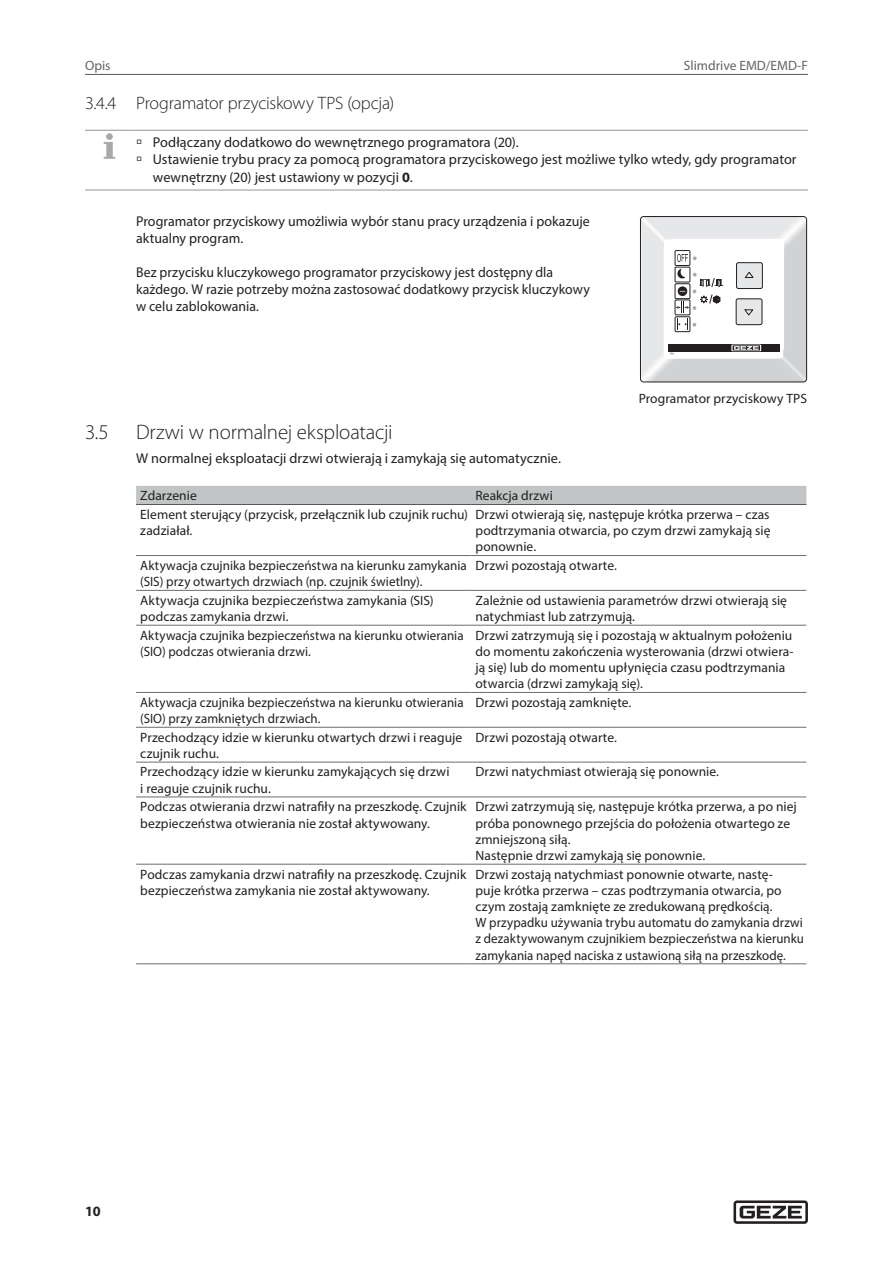
<style>
.page{position:relative;width:893px;height:1263px;background:#fff}
.page>*{position:absolute;margin:0;border:0;box-sizing:border-box;transform-origin:0 0}
.t1{font:300 21px "Myriad Pro";letter-spacing:-.01em;color:#231f20}
.t2{font:300 18px "Myriad Pro";letter-spacing:-.015em;color:#231f20}
.t3{font:14.25px/17.1px "Myriad Pro";letter-spacing:.005em;color:#231f20}
.t4{font:700 14.25px "Myriad Pro";color:#231f20}
.t5{font:13.5px/16.2px "Myriad Pro";letter-spacing:.005em;color:#231f20}
.t6{font:13.5px/16.2px "Myriad Pro";letter-spacing:.005em;color:#231f20;scale:.96 1}
.t7{font:13.5px "Myriad Pro";color:#636366}
.s1{font-weight:700}
</style>
<div class="page">
<svg style="left:733px;top:1200px;width:75px;height:24px"></svg>
<hr style="left:85px;top:74px;width:723px;height:1px;background:#5a5a5d">
<hr style="left:85px;top:130px;width:51px;height:1px;background:#939598">
<hr style="left:85px;top:190px;width:51px;height:1px;background:#939598">
<hr style="left:136px;top:130px;width:672px;height:1px;background:#939598">
<hr style="left:136px;top:190px;width:672px;height:1px;background:#939598">
<div style="left:106px;top:133px;width:7px;height:7px;background:#a8a9ad;border-radius:50%"></div>
<svg style="left:104px;top:142px;width:11px;height:17px"></svg>
<svg style="left:640px;top:216px;width:167px;height:166px"></svg>
<div style="left:136px;top:486px;width:670px;height:18px;background:#c1c5c6"></div>
<hr style="left:136px;top:504px;width:335px;height:1px;background:#57585a">
<hr style="left:471px;top:504px;width:335px;height:1px;background:#57585a">
<hr style="left:136px;top:555px;width:335px;height:1px;background:#6c6d70">
<hr style="left:471px;top:555px;width:335px;height:1px;background:#6c6d70">
<hr style="left:136px;top:590px;width:335px;height:1px;background:#6c6d70">
<hr style="left:471px;top:590px;width:335px;height:1px;background:#6c6d70">
<hr style="left:136px;top:625px;width:335px;height:1px;background:#6c6d70">
<hr style="left:471px;top:625px;width:335px;height:1px;background:#6c6d70">
<hr style="left:136px;top:692px;width:335px;height:1px;background:#6c6d70">
<hr style="left:471px;top:692px;width:335px;height:1px;background:#6c6d70">
<hr style="left:136px;top:727px;width:335px;height:1px;background:#6c6d70">
<hr style="left:471px;top:727px;width:335px;height:1px;background:#6c6d70">
<hr style="left:136px;top:762px;width:335px;height:1px;background:#6c6d70">
<hr style="left:471px;top:762px;width:335px;height:1px;background:#6c6d70">
<hr style="left:136px;top:797px;width:335px;height:1px;background:#6c6d70">
<hr style="left:471px;top:797px;width:335px;height:1px;background:#6c6d70">
<hr style="left:136px;top:864px;width:335px;height:1px;background:#6c6d70">
<hr style="left:471px;top:864px;width:335px;height:1px;background:#6c6d70">
<hr style="left:136px;top:963px;width:335px;height:1px;background:#6c6d70">
<hr style="left:471px;top:963px;width:335px;height:1px;background:#6c6d70">
<p class="t7" style="left:684px;top:57px;width:125px">Slimdrive EMD/EMD-F</p>
<p class="t7" style="left:85px;top:57px;width:27px">Opis</p>
<h2 class="t2" style="left:85px;top:92px;width:311px">3.4.4 Programator przyciskowy TPS (opcja)</h2>
<p class="t3" style="left:136px;top:134px;width:384px">→ Podłączany dodatkowo do wewnętrznego programatora (20).</p>
<p class="t3" style="left:153px;top:151px;width:645px;text-indent:-17px">→ Ustawienie trybu pracy za pomocą programatora przyciskowego jest możliwe tylko wtedy, gdy programator wewnętrzny (20) jest ustawiony w pozycji <span class="s1">0</span>.</p>
<p class="t3" style="left:136px;top:212px;width:455px">Programator przyciskowy umożliwia wybór stanu pracy urządzenia i pokazuje aktualny program.</p>
<p class="t3" style="left:136px;top:263px;width:455px">Bez przycisku kluczykowego programator przyciskowy jest dostępny dla każdego. W razie potrzeby można zastosować dodatkowy przycisk kluczykowy w celu zablokowania.</p>
<p class="t5" style="left:639px;top:391px;width:170px">Programator przyciskowy TPS</p>
<h1 class="t1" style="left:85px;top:420px;width:25px">3.5</h1>
<h1 class="t1" style="left:136px;top:420px;width:258px">Drzwi w normalnej eksploatacji</h1>
<p class="t3" style="left:136px;top:449px;width:426px">W normalnej eksploatacji drzwi otwierają i zamykają się automatycznie.</p>
<p class="t5" style="left:140px;top:487px;width:58px">Zdarzenie</p>
<p class="t5" style="left:475px;top:487px;width:79px">Reakcja drzwi</p>
<p class="t5" style="left:140px;top:506px;width:329px">Element sterujący (przycisk, przełącznik lub czujnik ruchu) zadziałał.</p>
<p class="t5" style="left:475px;top:506px;width:296px;text-align:justify">Drzwi otwierają się, następuje krótka przerwa – czas podtrzymania otwarcia, po czym drzwi zamykają się ponownie.</p>
<p class="t5" style="left:140px;top:557px;width:328px">Aktywacja czujnika bezpieczeństwa na kierunku zamykania (SIS) przy otwartych drzwiach (np. czujnik świetlny).</p>
<p class="t5" style="left:475px;top:557px;width:143px">Drzwi pozostają otwarte.</p>
<p class="t5" style="left:140px;top:592px;width:295px">Aktywacja czujnika bezpieczeństwa zamykania (SIS) podczas zamykania drzwi.</p>
<p class="t5" style="left:475px;top:592px;width:313px">Zależnie od ustawienia parametrów drzwi otwierają się natychmiast lub zatrzymują.</p>
<p class="t6" style="left:140px;top:627px;width:338px">Aktywacja czujnika bezpieczeństwa na kierunku otwierania (SIO) podczas otwierania drzwi.</p>
<p class="t5" style="left:475px;top:627px;width:320px">Drzwi zatrzymują się i pozostają w aktualnym położeniu do momentu zakończenia wysterowania (drzwi otwiera&shy;ją się) lub do momentu upłynięcia czasu podtrzymania otwarcia (drzwi zamykają się).</p>
<p class="t6" style="left:140px;top:694px;width:338px">Aktywacja czujnika bezpieczeństwa na kierunku otwierania (SIO) przy zamkniętych drzwiach.</p>
<p class="t5" style="left:475px;top:694px;width:157px">Drzwi pozostają zamknięte.</p>
<p class="t5" style="left:140px;top:729px;width:323px">Przechodzący idzie w kierunku otwartych drzwi i reaguje czujnik ruchu.</p>
<p class="t5" style="left:475px;top:729px;width:143px">Drzwi pozostają otwarte.</p>
<p class="t5" style="left:140px;top:764px;width:311px">Przechodzący idzie w kierunku zamykających się drzwi i reaguje czujnik ruchu.</p>
<p class="t5" style="left:475px;top:764px;width:245px">Drzwi natychmiast otwierają się ponownie.</p>
<p class="t5" style="left:140px;top:798px;width:328px">Podczas otwierania drzwi natrafiły na przeszkodę. Czujnik bezpieczeństwa otwierania nie został aktywowany.</p>
<p class="t5" style="left:475px;top:798px;width:323px">Drzwi zatrzymują się, następuje krótka przerwa, a po niej próba ponownego przejścia do położenia otwartego ze zmniejszoną siłą.<br>Następnie drzwi zamykają się ponownie.</p>
<p class="t5" style="left:140px;top:866px;width:328px">Podczas zamykania drzwi natrafiły na przeszkodę. Czujnik bezpieczeństwa zamykania nie został aktywowany.</p>
<p class="t5" style="left:475px;top:866px;width:330px">Drzwi zostają natychmiast ponownie otwarte, nastę-<br>puje krótka przerwa – czas podtrzymania otwarcia, po czym zostają zamknięte ze zredukowaną prędkością.<br>W przypadku używania trybu automatu do zamykania drzwi z dezaktywowanym czujnikiem bezpieczeństwa na kierunku zamykania napęd naciska z ustawioną siłą na przeszkodę.</p>
<p class="t4" style="left:85px;top:1202px;width:17px">10</p>
</div>
